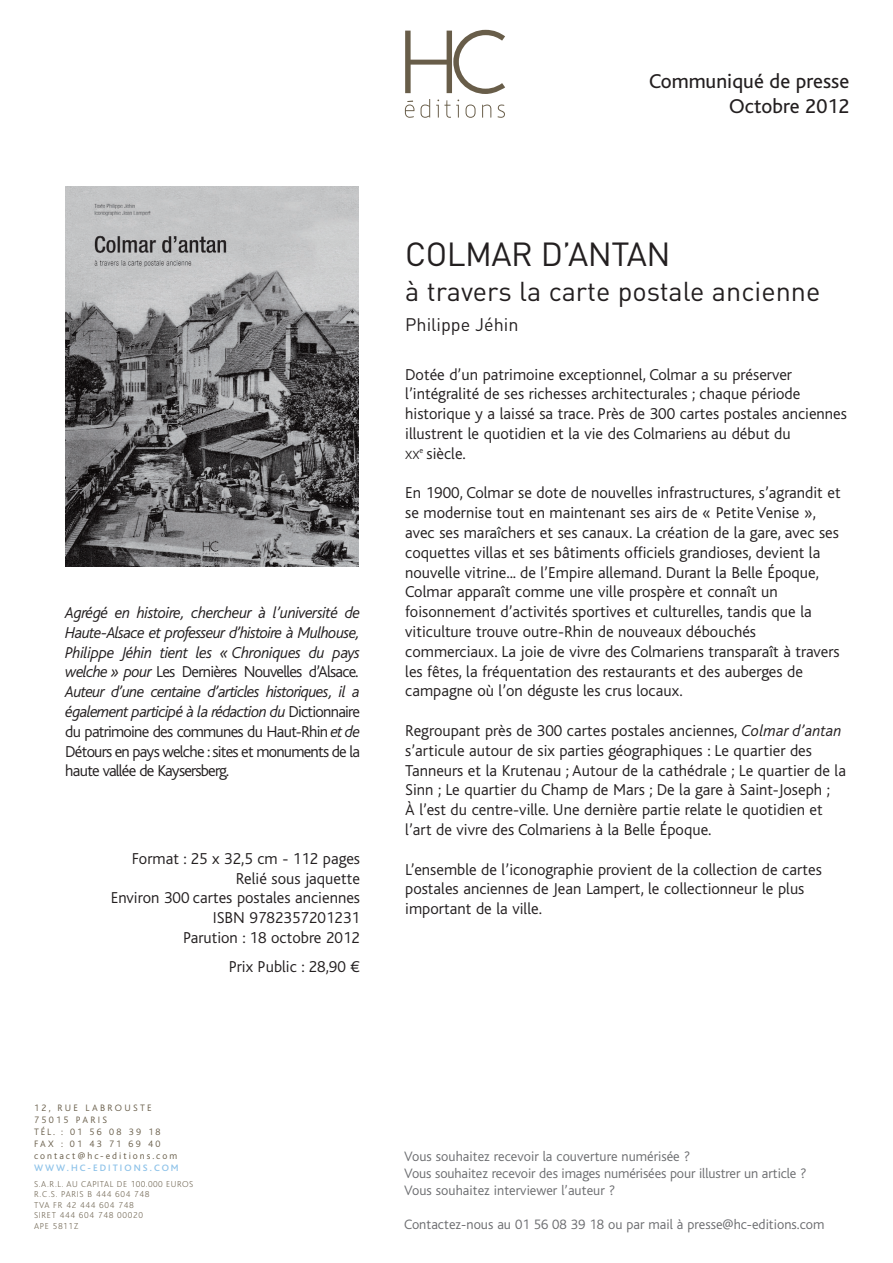
<style>
.page{position:relative;width:893px;height:1263px;background:#fff}
.page>*{position:absolute;margin:0;border:0;box-sizing:border-box;transform-origin:0 0}
.t1{font:33px "DIN";letter-spacing:-.015em;color:#231f20}
.t2{font:27px "DIN";color:#231f20}
.t3{font:21px/25.2px "Bliss";color:#231f20;text-align:right}
.t4{font:18px "DIN";color:#231f20}
.t5{font:300 16.5px/19.8px "Bliss";color:#231f20}
.t6{font:italic 300 16.5px/19.8px "Bliss";letter-spacing:-.045em;color:#231f20;text-align:justify}
.t7{font:300 14.25px/17.1px "Bliss";color:#6c6d70}
.t8{font:300 12.3px "Bliss";color:#231f20}
.t9{font:300 9.75px/12px "Bliss";letter-spacing:.22em;color:#685d49}
.t10{font:500 9.75px "Bliss";letter-spacing:.215em;color:#8fc3e9}
.t11{font:200 9px/10.5px "Bliss";letter-spacing:.075em;color:#685d49}
.s1{font-style:normal}
.s2{font-style:italic}
</style>
<div class="page">
<svg style="left:405px;top:30px;width:100px;height:88px"></svg>
<img style="left:65px;top:187px;width:293px;height:380px">
<p class="t3" style="left:649px;top:70px;width:202px">Communiqué de presse<br>Octobre 2012</p>
<p class="t6" style="left:65px;top:604px;width:296px">Agrégé en histoire, chercheur à l’université de Haute-Alsace et professeur d’histoire à Mulhouse, Philippe Jéhin tient les « Chroniques du pays welche » pour <span class="s1">Les Dernières Nouvelles d’Alsace</span>.<br>Auteur d’une centaine d’articles historiques, il a également participé à la rédaction du <span class="s1">Dictionnaire du patrimoine des communes du Haut-Rhin</span> et de <span class="s1">Détours en pays welche : sites et monuments de la haute vallée de Kaysersberg</span>.</p>
<p class="t5" style="left:111px;top:850px;width:251px;text-align:right">Format : 25 x 32,5 cm - 112 pages<br>Relié sous jaquette<br>Environ 300 cartes postales anciennes<br>ISBN 9782357201231<br>Parution : 18 octobre 2012</p>
<p class="t5" style="left:229px;top:958px;width:133px">Prix Public : 28,90 €</p>
<h1 class="t1" style="left:405px;top:243px;width:267px">COLMAR D’ANTAN</h1>
<h2 class="t2" style="left:405px;top:282px;width:416px">à travers la carte postale ancienne</h2>
<p class="t4" style="left:405px;top:318px;width:115px">Philippe Jéhin</p>
<p class="t5" style="left:405px;top:366px;width:443px">Dotée d’un patrimoine exceptionnel, Colmar a su préserver l’intégralité de ses richesses architecturales ; chaque période historique y a laissé sa trace. Près de 300 cartes postales anciennes illustrent le quotidien et la vie des Colmariens au début du</p>
<p class="t8" style="left:405px;top:450px;width:16px">XX</p>
<p class="t5" style="left:419px;top:445px;width:48px"><sup>e</sup> siècle.</p>
<p class="t5" style="left:405px;top:485px;width:437px">En 1900, Colmar se dote de nouvelles infrastructures, s’agrandit et se modernise tout en maintenant ses airs de « Petite Venise », avec ses maraîchers et ses canaux. La création de la gare, avec ses coquettes villas et ses bâtiments officiels grandioses, devient la nouvelle vitrine... de l’Empire allemand. Durant la Belle Époque, Colmar apparaît comme une ville prospère et connaît un foisonnement d’activités sportives et culturelles, tandis que la viticulture trouve outre-Rhin de nouveaux débouchés commerciaux. La joie de vivre des Colmariens transparaît à travers les fêtes, la fréquentation des restaurants et des auberges de campagne où l’on déguste les crus locaux.</p>
<p class="t5" style="left:405px;top:722px;width:442px">Regroupant près de 300 cartes postales anciennes, <span class="s2">Colmar d’antan </span>s’articule autour de six parties géographiques : Le quartier des Tanneurs et la Krutenau ; Autour de la cathédrale ; Le quartier de la Sinn ; Le quartier du Champ de Mars ; De la gare à Saint-Joseph ;<br>À l’est du centre-ville. Une dernière partie relate le quotidien et l’art de vivre des Colmariens à la Belle Époque.</p>
<p class="t5" style="left:405px;top:861px;width:418px">L’ensemble de l’iconographie provient de la collection de cartes postales anciennes de Jean Lampert, le collectionneur le plus important de la ville.</p>
<p class="t9" style="left:34px;top:1102px;width:145px">12, RUE LABROUSTE<br>75015 PARIS<br>TÉL. : 01 56 08 39 18<br>FAX : 01 43 71 69 40 contact@hc-editions.com</p>
<p class="t10" style="left:34px;top:1164px;width:146px">WWW.HC-EDITIONS.COM</p>
<p class="t11" style="left:34px;top:1180px;width:161px">S.A.R.L. AU CAPITAL DE 100.000 EUROS<br>R.C.S. PARIS B 444 604 748<br>TVA FR 42 444 604 748<br>SIRET 444 604 748 00020<br>APE 5811Z</p>
<p class="t7" style="left:404px;top:1149px;width:404px">Vous souhaitez recevoir la couverture numérisée ?<br>Vous souhaitez recevoir des images numérisées pour illustrer un article ?<br>Vous souhaitez interviewer l’auteur ?</p>
<p class="t7" style="left:404px;top:1217px;width:422px">Contactez-nous au 01 56 08 39 18 ou par mail à presse@hc-editions.com</p>
</div>
